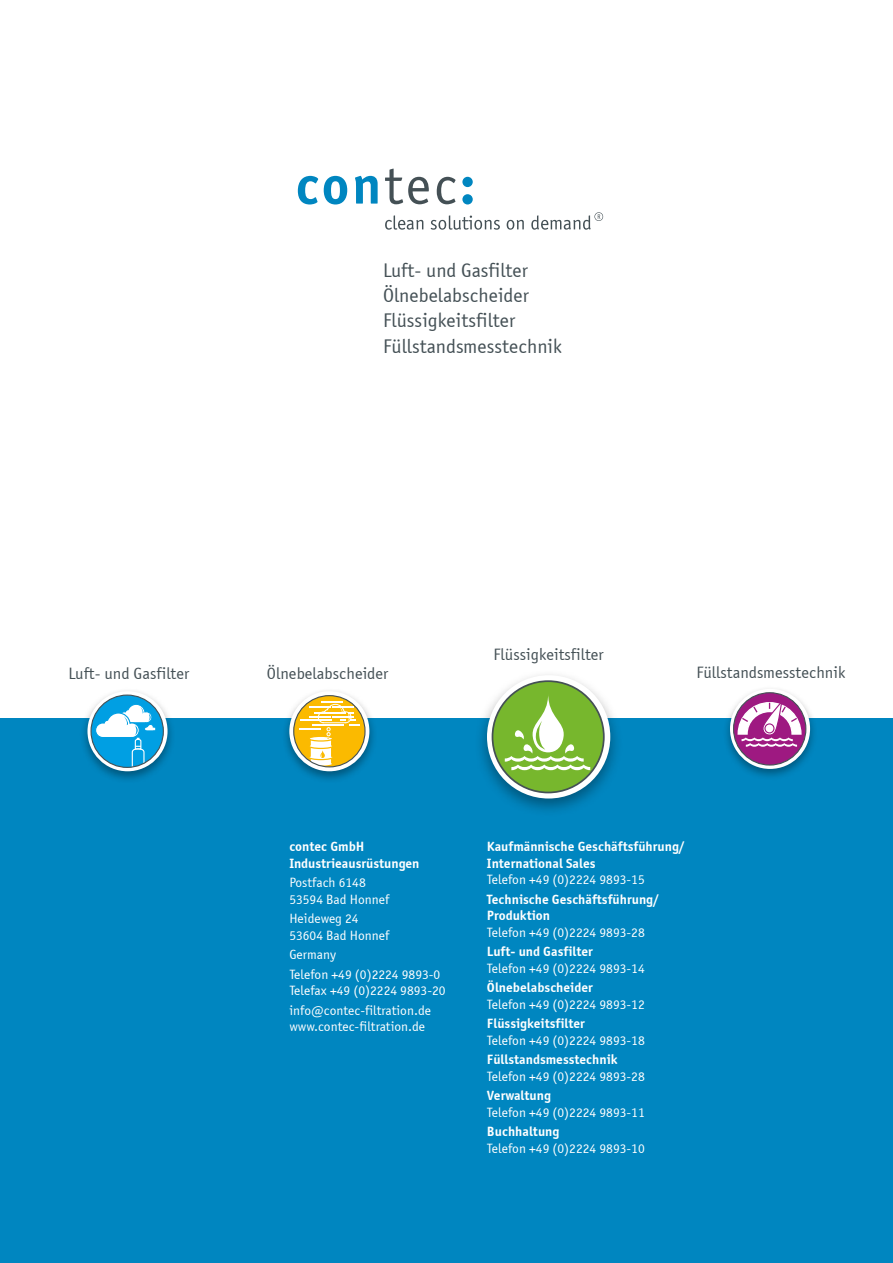
<style>
.page{position:relative;width:893px;height:1263px;background:#fff}
.page>*{position:absolute;margin:0;border:0;box-sizing:border-box;transform-origin:0 0}
.t1{font:19.8px/25.2px "Officina Sans A";color:#445055}
.t2{font:16.5px "Officina Sans A";color:#445055}
.t3{font:13.5px/16.5px "Officina Sans A";color:#fff}
.t4{font:700 13.5px/16.5px "Officina Sans A";color:#fff}
</style>
<div class="page">
<div style="left:0;top:718px;width:893px;height:545px;background:#0086c0"></div>
<svg style="left:298px;top:176px;width:20px;height:28px"></svg>
<svg style="left:324px;top:176px;width:23px;height:28px"></svg>
<svg style="left:355px;top:176px;width:23px;height:28px"></svg>
<svg style="left:385px;top:169px;width:44px;height:35px"></svg>
<svg style="left:437px;top:177px;width:19px;height:27px"></svg>
<svg style="left:462px;top:177px;width:11px;height:27px"></svg>
<svg style="left:385px;top:212px;width:218px;height:18px"></svg>
<div style="left:475px;top:669px;width:148px;height:148px;background:#000;opacity:.35"></div>
<svg style="left:487px;top:675px;width:123px;height:123px;fill:#fff"></svg>
<div style="left:492px;top:681px;width:112px;height:111px;background:#77b72d;border-radius:50%"></div>
<div style="left:492px;top:680px;width:113px;height:113px;border:2px solid #445055;border-radius:50%"></div>
<svg style="left:505px;top:694px;width:86px;height:76px"></svg>
<div style="left:722px;top:685px;width:96px;height:96px;background:#000;opacity:.35"></div>
<svg style="left:730px;top:689px;width:80px;height:80px"></svg>
<div style="left:734px;top:693px;width:72px;height:72px;background:#9e1981;border-radius:50%"></div>
<div style="left:733px;top:692px;width:73px;height:74px;border:1px solid #445055;border-radius:50%"></div>
<svg style="left:737px;top:701px;width:65px;height:46px"></svg>
<div style="left:79px;top:687px;width:96px;height:96px;background:#000;opacity:.35"></div>
<svg style="left:87px;top:691px;width:81px;height:80px"></svg>
<div style="left:91px;top:695px;width:72px;height:72px;background:#009fe3;border-radius:50%"></div>
<svg style="left:94px;top:704px;width:62px;height:63px"></svg>
<div style="left:281px;top:687px;width:96px;height:96px;background:#000;opacity:.35"></div>
<svg style="left:289px;top:691px;width:80px;height:80px"></svg>
<svg style="left:294px;top:696px;width:71px;height:71px"></svg>
<svg style="left:299px;top:701px;width:60px;height:66px;background:#f0cb5a"></svg>
<h1 class="t1" style="left:383px;top:258px;width:180px">Luft- und Gasfilter<br>Ölnebelabscheider<br>Flüssigkeitsfilter<br>Füllstandsmesstechnik</h1>
<p class="t2" style="left:69px;top:664px;width:122px">Luft- und Gasfilter</p>
<p class="t2" style="left:493px;top:645px;width:112px">Flüssigkeitsfilter</p>
<p class="t2" style="left:267px;top:664px;width:123px">Ölnebelabscheider</p>
<p class="t2" style="left:696px;top:663px;width:151px">Füllstandsmesstechnik</p>
<p class="t4" style="left:289px;top:838px;width:132px">contec GmbH<br>Industrieausrüstungen</p>
<p class="t3" style="left:289px;top:875px;width:101px">Postfach 6148<br>53594 Bad Honnef</p>
<p class="t3" style="left:289px;top:911px;width:101px">Heideweg 24<br>53604 Bad Honnef</p>
<p class="t3" style="left:289px;top:945px;width:153px;line-height:19.5px">Germany<br>Telefon +49 (0)2224 9893-0</p>
<p class="t3" style="left:289px;top:981px;width:158px;line-height:19.5px">Telefax +49 (0)2224 9893-20 info@contec-filtration.de</p>
<p class="t3" style="left:289px;top:1019px;width:137px">www.contec-filtration.de</p>
<p class="t4" style="left:487px;top:838px;width:199px">Kaufmännische Geschäftsführung/<br>International Sales</p>
<p class="t3" style="left:487px;top:872px;width:159px">Telefon +49 (0)2224 9893-15</p>
<p class="t4" style="left:487px;top:891px;width:174px">Technische Geschäftsführung/<br>Produktion</p>
<p class="t3" style="left:487px;top:924px;width:159px">Telefon +49 (0)2224 9893-28</p>
<p class="t4" style="left:487px;top:943px;width:107px">Luft- und Gasfilter</p>
<p class="t3" style="left:487px;top:960px;width:159px">Telefon +49 (0)2224 9893-14</p>
<p class="t4" style="left:487px;top:979px;width:107px">Ölnebelabscheider</p>
<p class="t3" style="left:487px;top:996px;width:159px">Telefon +49 (0)2224 9893-12</p>
<p class="t4" style="left:487px;top:1015px;width:100px">Flüssigkeitsfilter</p>
<p class="t3" style="left:487px;top:1032px;width:159px">Telefon +49 (0)2224 9893-18</p>
<p class="t4" style="left:487px;top:1051px;width:132px">Füllstandsmesstechnik</p>
<p class="t3" style="left:487px;top:1068px;width:159px">Telefon +49 (0)2224 9893-28</p>
<p class="t4" style="left:487px;top:1087px;width:66px">Verwaltung</p>
<p class="t3" style="left:487px;top:1104px;width:159px">Telefon +49 (0)2224 9893-11</p>
<p class="t4" style="left:487px;top:1123px;width:74px">Buchhaltung</p>
<p class="t3" style="left:487px;top:1140px;width:159px">Telefon +49 (0)2224 9893-10</p>
</div>
